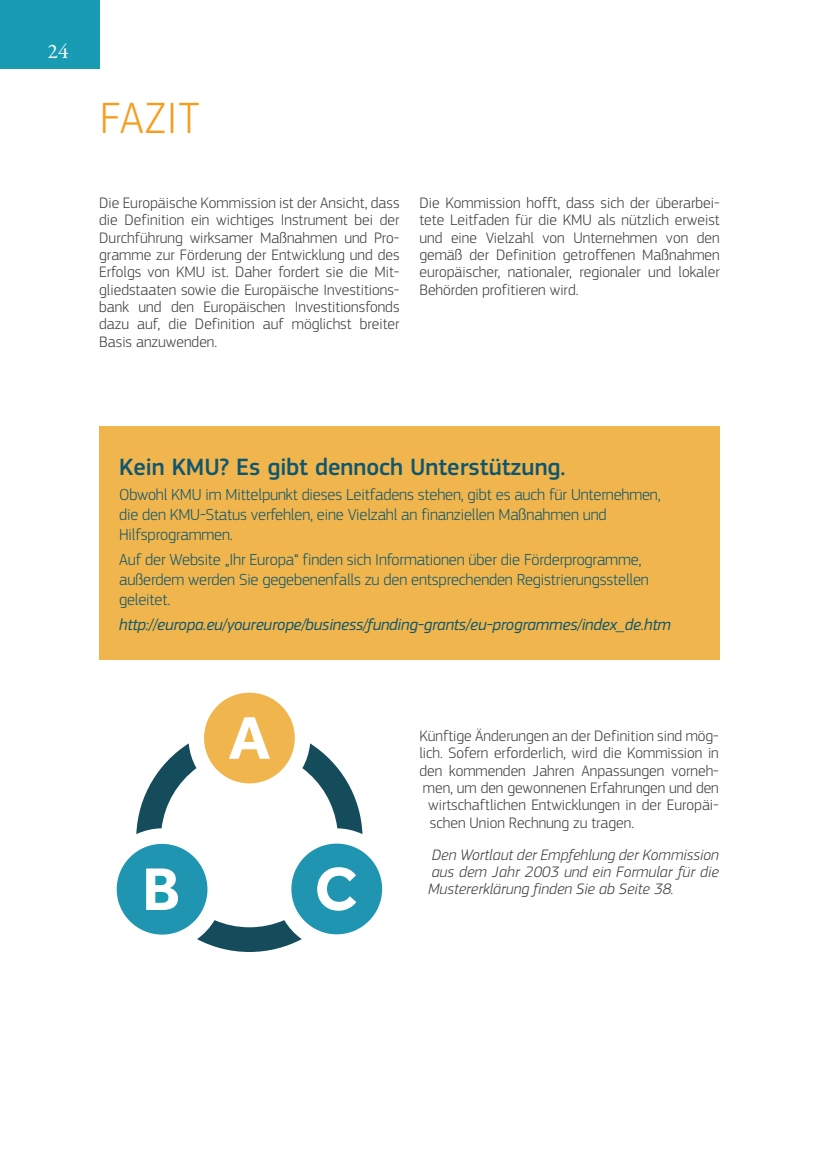
<style>
.page{position:relative;width:819px;height:1166px;background:#fff}
.page>*{position:absolute;margin:0;border:0;box-sizing:border-box;transform-origin:0 0}
.title_1{font:300 45.5px "EC Square Sans Pro";letter-spacing:.02em;color:#f89c1c}
.box_title{font:500 24.5px "EC Square Sans Pro";color:#0f576f}
.t1{font:21px "Garamond Premr Pro";color:#fff}
.box_body{font:300 16.62px/19.9px "EC Square Sans Pro";letter-spacing:-.01em;color:#0f576f}
.box_body-2{font:italic 16.62px "EC Square Sans Pro";letter-spacing:-.01em;color:#0f576f}
.body{font:300 15.75px/17.3px "EC Square Sans Pro";color:#3e3e3f;text-align:justify}
.body-2{font:italic 300 15.75px/17.3px "EC Square Sans Pro";color:#3e3e3f;text-align:justify}
</style>
<div class="page">
<div style="left:0;top:0;width:99px;height:68px;background:#179cb4"></div>
<div style="left:99px;top:426px;width:620px;height:234px;background:#f0b54d"></div>
<svg style="left:136px;top:743px;width:60px;height:91px"></svg>
<svg style="left:302px;top:743px;width:60px;height:91px"></svg>
<svg style="left:204px;top:693px;width:91px;height:90px"></svg>
<svg style="left:117px;top:843px;width:265px;height:109px"></svg>
<h3 class="t1" style="left:48px;top:39px;width:22px">24</h3>
<p class="title_1" style="left:100px;top:92px;width:101px">FAZIT</p>
<p class="body" style="left:99px;top:194px;width:302px">Die Europäische Kommission ist der Ansicht, dass die Definition ein wichtiges Instrument bei der Durchführung wirksamer Maßnahmen und Pro&shy;gramme zur Förderung der Entwicklung und des Erfolgs von KMU ist. Daher fordert sie die Mit&shy;gliedstaaten sowie die Europäische Investitions&shy;bank und den Europäischen Investitionsfonds dazu auf, die Definition auf möglichst breiter Basis anzuwenden.</p>
<p class="body" style="left:419px;top:194px;width:302px">Die Kommission hofft, dass sich der überarbei&shy;tete Leitfaden für die KMU als nützlich erweist und eine Vielzahl von Unternehmen von den gemäß der Definition getroffenen Maßnahmen europäischer, nationaler, regionaler und lokaler Behörden profitieren wird.</p>
<p class="box_title" style="left:119px;top:453px;width:448px">Kein KMU? Es gibt dennoch Unterstützung.</p>
<p class="box_body" style="left:119px;top:484px;width:543px">Obwohl KMU im Mittelpunkt dieses Leitfadens stehen, gibt es auch für Unternehmen, die den KMU-Status verfehlen, eine Vielzahl an finanziellen Maßnahmen und<br>Hilfsprogrammen.</p>
<p class="box_body" style="left:119px;top:549px;width:531px">Auf der Website „Ihr Europa“ finden sich Informationen über die Förderprogramme, außerdem werden Sie gegebenenfalls zu den entsprechenden Registrierungsstellen geleitet.</p>
<p class="box_body-2" style="left:119px;top:614px;width:553px">http://europa.eu/youreurope/business/funding-grants/eu-programmes/index_de.htm</p>
<p class="body" style="left:419px;top:727px;width:301px">Künftige Änderungen an der Definition sind mög-</p>
<p class="body" style="left:419px;top:744px;width:301px">lich. Sofern erforderlich, wird die Kommission in</p>
<p class="body" style="left:419px;top:761px;width:301px">den kommenden Jahren Anpassungen vorneh-</p>
<p class="body" style="left:423px;top:779px;width:297px">men, um den gewonnenen Erfahrungen und den</p>
<p class="body" style="left:428px;top:796px;width:292px">wirtschaftlichen Entwicklungen in der Europäi-</p>
<p class="body" style="left:430px;top:813px;width:206px">schen Union Rechnung zu tragen.</p>
<p class="body-2" style="left:428px;top:846px;width:292px">Den Wortlaut der Empfehlung der Kommission aus dem Jahr 2003 und ein Formular für die Mustererklärung finden Sie ab Seite 38.</p>
</div>
